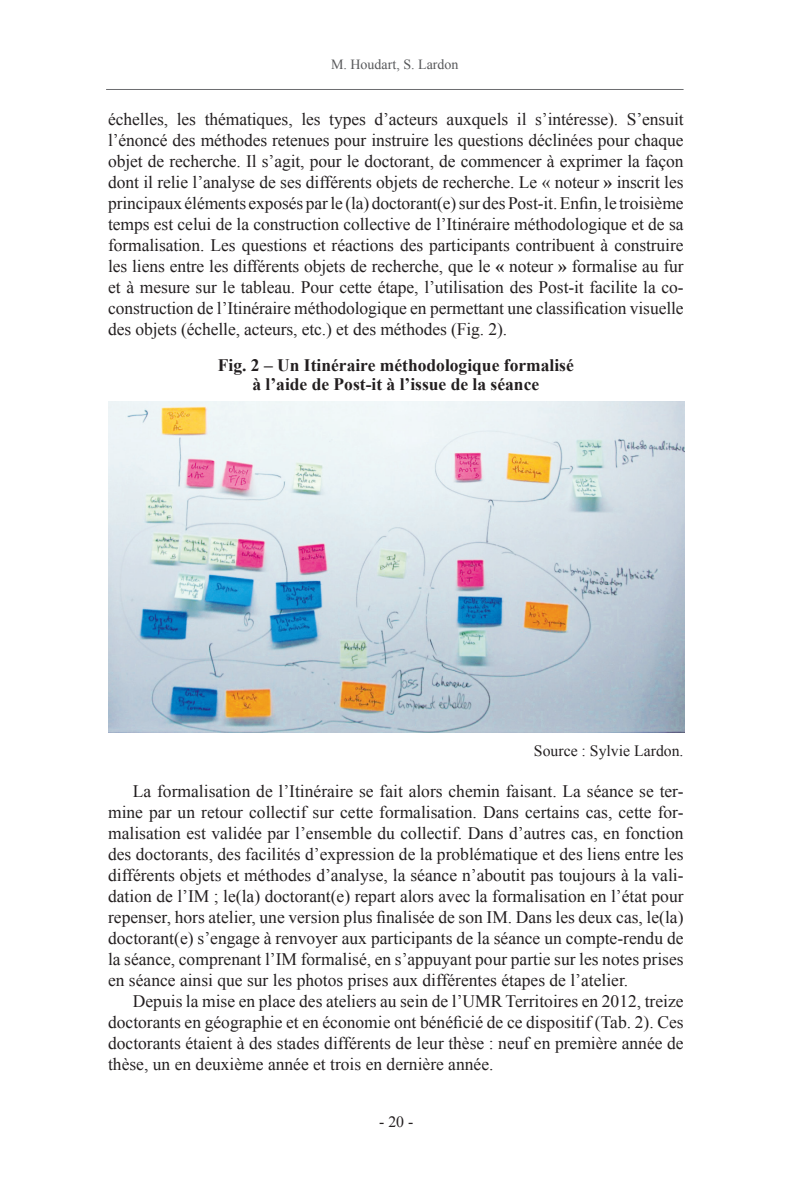
<style>
.page{position:relative;width:792px;height:1190px;background:#fff}
.page>*{position:absolute;margin:0;border:0;box-sizing:border-box;transform-origin:0 0}
.t1{font:17.5px/21px "Times New Roman";color:#231f20;text-align:justify}
.t2{font:700 17.5px/19.2px "Times New Roman";color:#231f20;text-align:center}
.t3{font:15.75px "Times New Roman";color:#231f20}
.t4{font:14px "Times New Roman";color:#57585a}
.s1{font-weight:700}
</style>
<div class="page">
<hr style="left:106px;top:89px;width:578px;height:1px;background:#6c6d70">
<img style="left:109px;top:402px;width:575px;height:330px">
<p class="t4" style="left:331px;top:55px;width:129px">M. Houdart, S. Lardon</p>
<p class="t1" style="left:108px;top:108px;width:577px">échelles, les thématiques, les types d’acteurs auxquels il s’intéresse). S’ensuit l’énoncé des méthodes retenues pour instruire les questions déclinées pour chaque objet de recherche. Il s’agit, pour le doctorant, de commencer à exprimer la façon dont il relie l’analyse de ses différents objets de recherche. Le « noteur <span class="s1">»</span> inscrit les principaux éléments exposés par le (la) doctorant(e) sur des Post-it. Enfin, le troisième temps est celui de la construction collective de l’Itinéraire méthodologique et de sa formalisation. Les questions et réactions des participants contribuent à construire les liens entre les différents objets de recherche, que le <span class="s1">«</span> noteur <span class="s1">»</span> formalise au fur et à mesure sur le tableau. Pour cette étape, l’utilisation des Post-it facilite la co&shy;construction de l’Itinéraire méthodologique en permettant une classification visuelle des objets (échelle, acteurs, etc.) et des méthodes (Fig. 2).</p>
<p class="t2" style="left:218px;top:355px;width:357px">Fig. 2 – Un Itinéraire méthodologique formalisé à l’aide de Post-it à l’issue de la séance</p>
<p class="t3" style="left:534px;top:740px;width:151px">Source : Sylvie Lardon.</p>
<p class="t1" style="left:108px;top:780px;width:577px;text-indent:25px">La formalisation de l’Itinéraire se fait alors chemin faisant. La séance se ter&shy;mine par un retour collectif sur cette formalisation. Dans certains cas, cette for&shy;malisation est validée par l’ensemble du collectif. Dans d’autres cas, en fonction des doctorants, des facilités d’expression de la problématique et des liens entre les différents objets et méthodes d’analyse, la séance n’aboutit pas toujours à la vali&shy;dation de l’IM ; le(la) doctorant(e) repart alors avec la formalisation en l’état pour repenser, hors atelier, une version plus finalisée de son IM. Dans les deux cas, le(la) doctorant(e) s’engage à renvoyer aux participants de la séance un compte-rendu de la séance, comprenant l’IM formalisé, en s’appuyant pour partie sur les notes prises en séance ainsi que sur les photos prises aux différentes étapes de l’atelier.</p>
<p class="t1" style="left:108px;top:990px;width:577px;text-indent:25px">Depuis la mise en place des ateliers au sein de l’UMR Territoires en 2012, treize doctorants en géographie et en économie ont bénéficié de ce dispositif (Tab. 2). Ces doctorants étaient à des stades différents de leur thèse : neuf en première année de thèse, un en deuxième année et trois en dernière année.</p>
<p class="t3" style="left:379px;top:1111px;width:36px">- 20 -</p>
</div>
